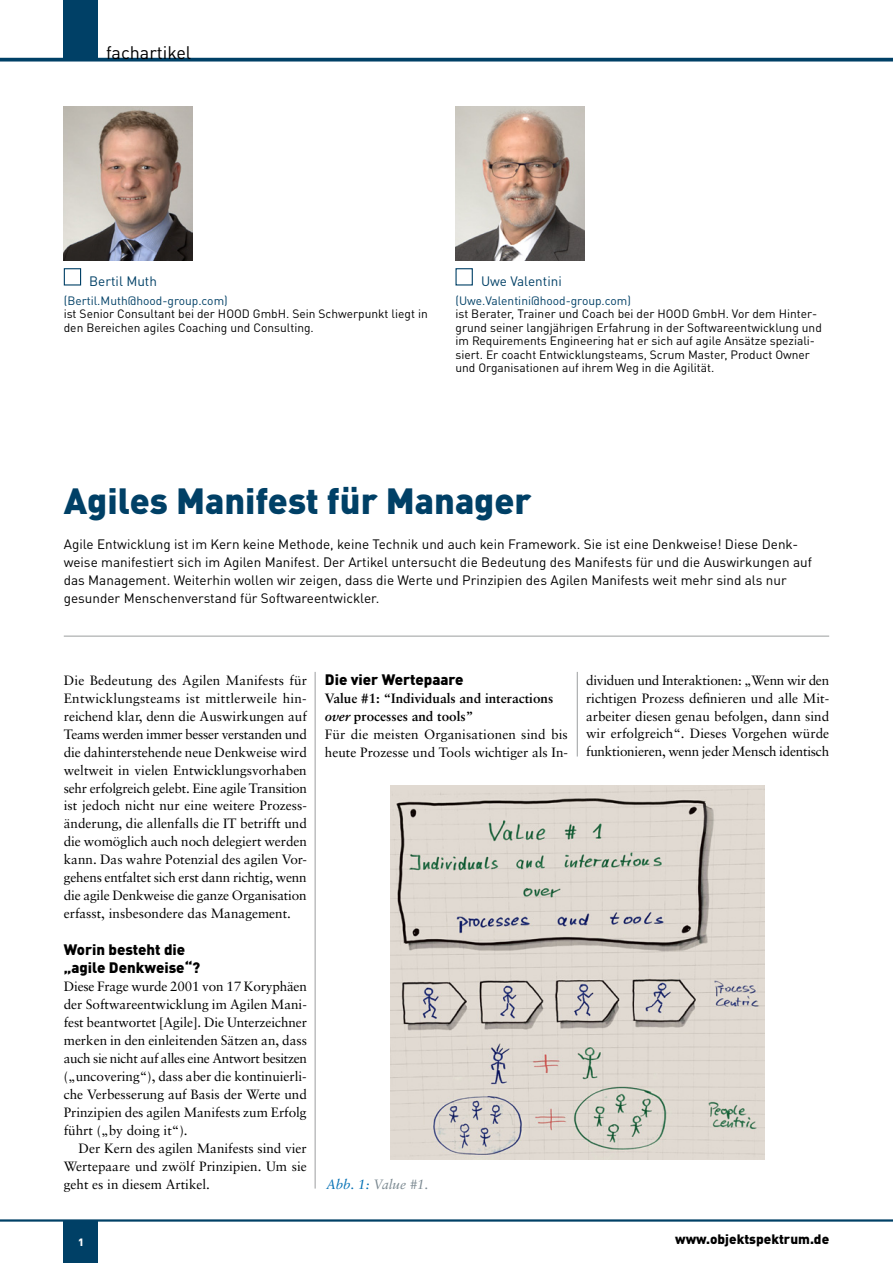
<style>
.page{position:relative;width:893px;height:1263px;background:#fff}
.page>*{position:absolute;margin:0;border:0;box-sizing:border-box;transform-origin:0 0}
.t1{font:900 36px "DINOT";color:#004066}
.t2{font:18px "DINOT";color:#000}
.t3{font:900 15px/18px "DINOT";color:#000}
.t4{font:13.5px/18px "Sabon LT";color:#000;text-align:justify}
.t5{font:13.5px/18px "DINOT";color:#000}
.t6{font:13.5px "DINOT";color:#004066}
.t7{font:900 13.5px "DINOT";color:#000}
.t8{font:italic 13.5px "Sabon LT";color:#7b8991}
.t9{font:12px/13.5px "DINOT";color:#000}
.t10{font:12px "DINOT";color:#004066}
.t11{font:900 10.5px "DINOT";color:#fff}
.s1{font-weight:700}
.s2{font-weight:700;font-style:italic}
.s3{color:#006fb4}
</style>
<div class="page">
<div style="left:64px;top:0;width:34px;height:58px;background:#004066"></div>
<div style="left:64px;top:1220px;width:34px;height:43px;background:#004066"></div>
<svg style="left:0;top:58px;width:893px;height:4px;background:#1e5678"></svg>
<hr style="left:0;top:1219px;width:893px;height:2px;background:#004066">
<img style="left:64px;top:106px;width:129px;height:155px">
<img style="left:455px;top:106px;width:129px;height:155px">
<hr style="left:64px;top:636px;width:765px;height:1px;background:#9c9e9f">
<hr style="left:315px;top:672px;width:1px;height:516px;background:#9c9e9f">
<hr style="left:577px;top:672px;width:1px;height:84px;background:#9c9e9f">
<div style="left:455px;top:268px;width:18px;height:17px;border:1px solid #004066"></div>
<div style="left:64px;top:268px;width:17px;height:17px;border:1px solid #004066"></div>
<img style="left:390px;top:785px;width:375px;height:375px">
<h2 class="t2" style="left:106px;top:41px;width:87px">fachartikel</h2>
<p class="t6" style="left:89px;top:272px;width:69px">Bertil Muth</p>
<p class="t10" style="left:64px;top:293px;width:165px">(Bertil.Muth@hood-group.com)</p>
<p class="t9" style="left:64px;top:307px;width:365px">ist Senior Consultant bei der HOOD GmbH. Sein Schwerpunkt liegt in den Bereichen agiles Coaching und Consulting.</p>
<p class="t6" style="left:481px;top:272px;width:82px">Uwe Valentini</p>
<p class="t10" style="left:455px;top:293px;width:177px">(Uwe.Valentini@hood-group.com)</p>
<p class="t9" style="left:455px;top:307px;width:368px">ist Berater, Trainer und Coach bei der HOOD GmbH. Vor dem Hinter&shy;grund seiner langjährigen Erfahrung in der Softwareentwicklung und im Requirements Engineering hat er sich auf agile Ansätze speziali&shy;siert. Er coacht Entwicklungsteams, Scrum Master, Product Owner und Organisationen auf ihrem Weg in die Agilität.</p>
<h1 class="t1" style="left:64px;top:477px;width:469px">Agiles Manifest für Manager</h1>
<p class="t5" style="left:64px;top:535px;width:750px">Agile Entwicklung ist im Kern keine Methode, keine Technik und auch kein Framework. Sie ist eine Denkweise! Diese Denk&shy;weise manifestiert sich im Agilen Manifest. Der Artikel untersucht die Bedeutung des Manifests für und die Auswirkungen auf das Management. Weiterhin wollen wir zeigen, dass die Werte und Prinzipien des Agilen Manifests weit mehr sind als nur gesunder Menschenverstand für Softwareentwickler.</p>
<p class="t4" style="left:64px;top:671px;width:245px">Die Bedeutung des Agilen Manifests für Entwicklungsteams ist mittlerweile hin&shy;reichend klar, denn die Auswirkungen auf Teams werden immer besser verstanden und die dahinterstehende neue Denkweise wird weltweit in vielen Entwicklungsvorhaben sehr erfolgreich gelebt. Eine agile Transition ist jedoch nicht nur eine weitere Prozess&shy;änderung, die allenfalls die IT betrifft und die womöglich auch noch delegiert werden kann. Das wahre Potenzial des agilen Vor&shy;gehens entfaltet sich erst dann richtig, wenn die agile Denkweise die ganze Organisation erfasst, insbesondere das Management.</p>
<p class="t3" style="left:64px;top:939px;width:138px">Worin besteht die „agile Denkweise“?</p>
<p class="t4" style="left:64px;top:977px;width:245px">Diese Frage wurde 2001 von 17 Koryphäen der Softwareentwicklung im Agilen Mani&shy;fest beantwortet [Agile]. Die Unterzeichner merken in den einleitenden Sätzen an, dass auch sie nicht auf alles eine Antwort besitzen („uncovering“), dass aber die kontinuierli&shy;che Verbesserung auf Basis der Werte und Prinzipien des agilen Manifests zum Erfolg führt („by doing it“).</p>
<p class="t4" style="left:64px;top:1139px;width:245px;text-indent:15px">Der Kern des agilen Manifests sind vier Wertepaare und zwölf Prinzipien. Um sie geht es in diesem Artikel.</p>
<p class="t3" style="left:325px;top:669px;width:140px">Die vier Wertepaare</p>
<p class="t4" style="left:325px;top:689px;width:245px;text-align:left"><span class="s1">Value #1: “Individuals and interactions </span><span class="s2">over</span> <span class="s1">processes and tools”<br></span>Für die meisten Organisationen sind bis heute Prozesse und Tools wichtiger als In-</p>
<p class="t8" style="left:326px;top:1176px;width:104px"><span class="s3">Abb. 1:</span> Value #1.</p>
<p class="t4" style="left:586px;top:671px;width:245px">dividuen und Interaktionen: „Wenn wir den richtigen Prozess definieren und alle Mit&shy;arbeiter diesen genau befolgen, dann sind wir erfolgreich“. Dieses Vorgehen würde funktionieren, wenn jeder Mensch identisch</p>
<p class="t11" style="left:78px;top:1235px;width:7px">1</p>
<p class="t7" style="left:675px;top:1230px;width:156px">www.objektspektrum.de</p>
</div>
